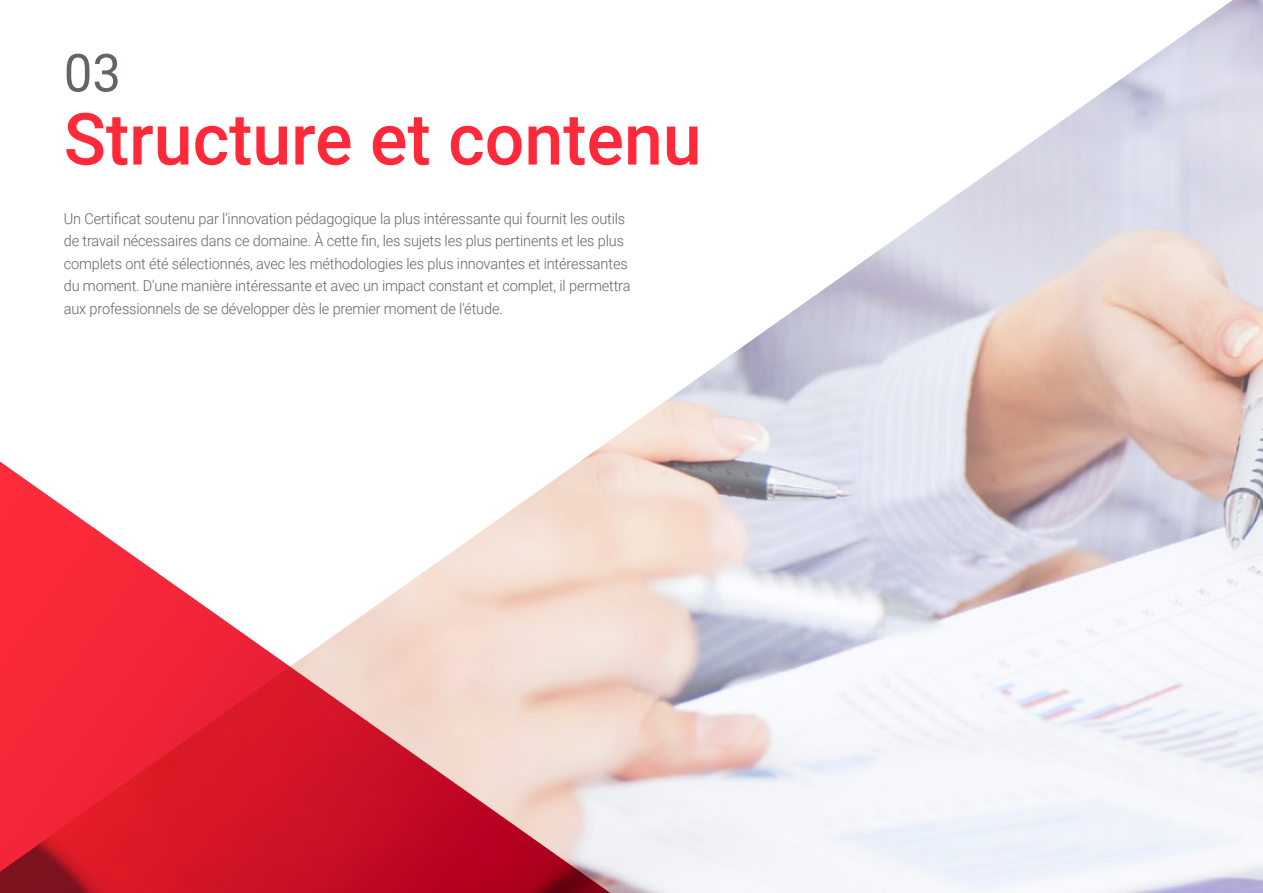
<style>
.page{position:relative;width:1263px;height:893px;background:#fff}
.page>*{position:absolute;margin:0;border:0;box-sizing:border-box;transform-origin:0 0}
.t1{font:500 72px "Roboto";color:#ff293a}
.t2{font:52.5px "Roboto";color:#61646a}
.t3{font:300 15px/22.5px "Roboto";letter-spacing:-.01em;color:#61646a}
</style>
<div class="page">
<img style="left:602px;top:0;width:661px;height:893px">
<svg style="left:0;top:446px;width:640px;height:447px"></svg>
<h2 class="t2" style="left:64px;top:36px;width:59px">03</h2>
<h1 class="t1" style="left:64px;top:89px;width:639px">Structure et contenu</h1>
<p class="t3" style="left:64px;top:207px;width:568px">Un Certificat soutenu par l'innovation pédagogique la plus intéressante qui fournit les outils de travail nécessaires dans ce domaine. À cette fin, les sujets les plus pertinents et les plus complets ont été sélectionnés, avec les méthodologies les plus innovantes et intéressantes du moment. D'une manière intéressante et avec un impact constant et complet, il permettra aux professionnels de se développer dès le premier moment de l'étude.</p>
</div>
